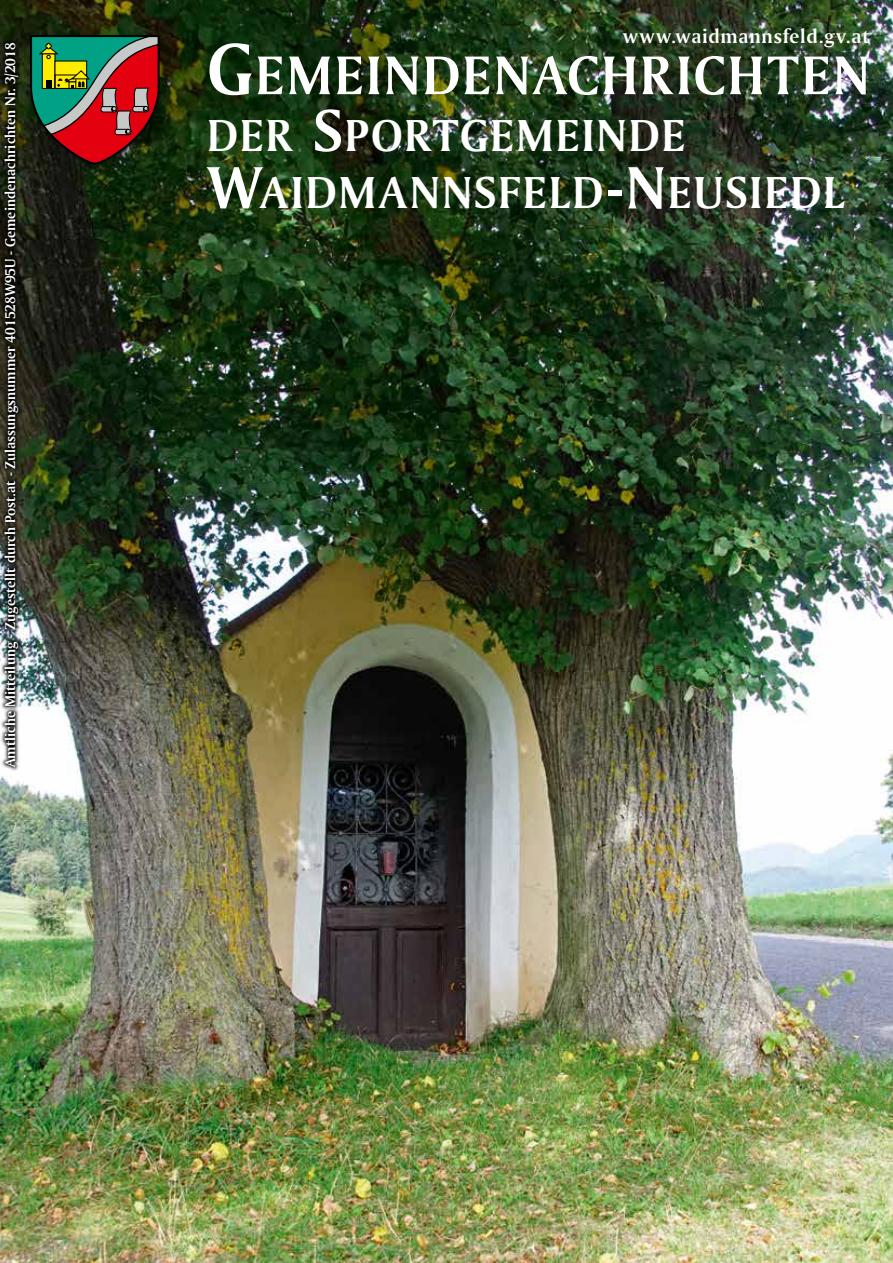
<style>
.page{position:relative;width:893px;height:1263px;background:#fff}
.page>*{position:absolute;margin:0;border:0;box-sizing:border-box;transform-origin:0 0}
.t1{font:57.3px "Amerigo BT Bold A";letter-spacing:.035em;color:#fff}
.t2{font:47.25px/57.2px "Amerigo BT Bold A";letter-spacing:.04em;color:#fff}
.t3{font:21px "Amerigo BT Bold A";letter-spacing:.035em;color:#fff}
.t4{font:15px "Amerigo BT Bold A";color:#fff}
.s1{font-size:76.5px}
.s2{font-size:63px}
</style>
<div class="page">
<img style="left:0;top:0;width:893px;height:1263px">
<div style="left:25px;top:29px;width:157px;height:158px;background:#000;opacity:.4"></div>
<svg style="left:29px;top:34px;width:132px;height:132px;background:#6f523c"></svg>
<svg style="left:0;top:38px;width:22px;height:733px;background:#33352d"></svg>
<h3 class="t3" style="left:623px;top:23px;width:248px">www.waidmannsfeld.gv.at</h3>
<p class="t4" style="left:1px;top:767px;width:726px;rotate:-90deg">Amtliche Mitteilung - Zugestellt durch Post.at - Zulassungsnummer 401528W95U - Gemeindenachrichten Nr. 3/2018</p>
<h1 class="t1" style="left:207px;top:40px;width:664px"><span class="s1">G</span>EMEINDENACHRICHTEN</h1>
<h2 class="t2" style="left:207px;top:106px;width:639px">DER <span class="s2">S</span>PORTGEMEINDE<br><span class="s2">W</span>AIDMANNSFELD<span class="s2">-N</span>EUSIEDL</h2>
</div>
